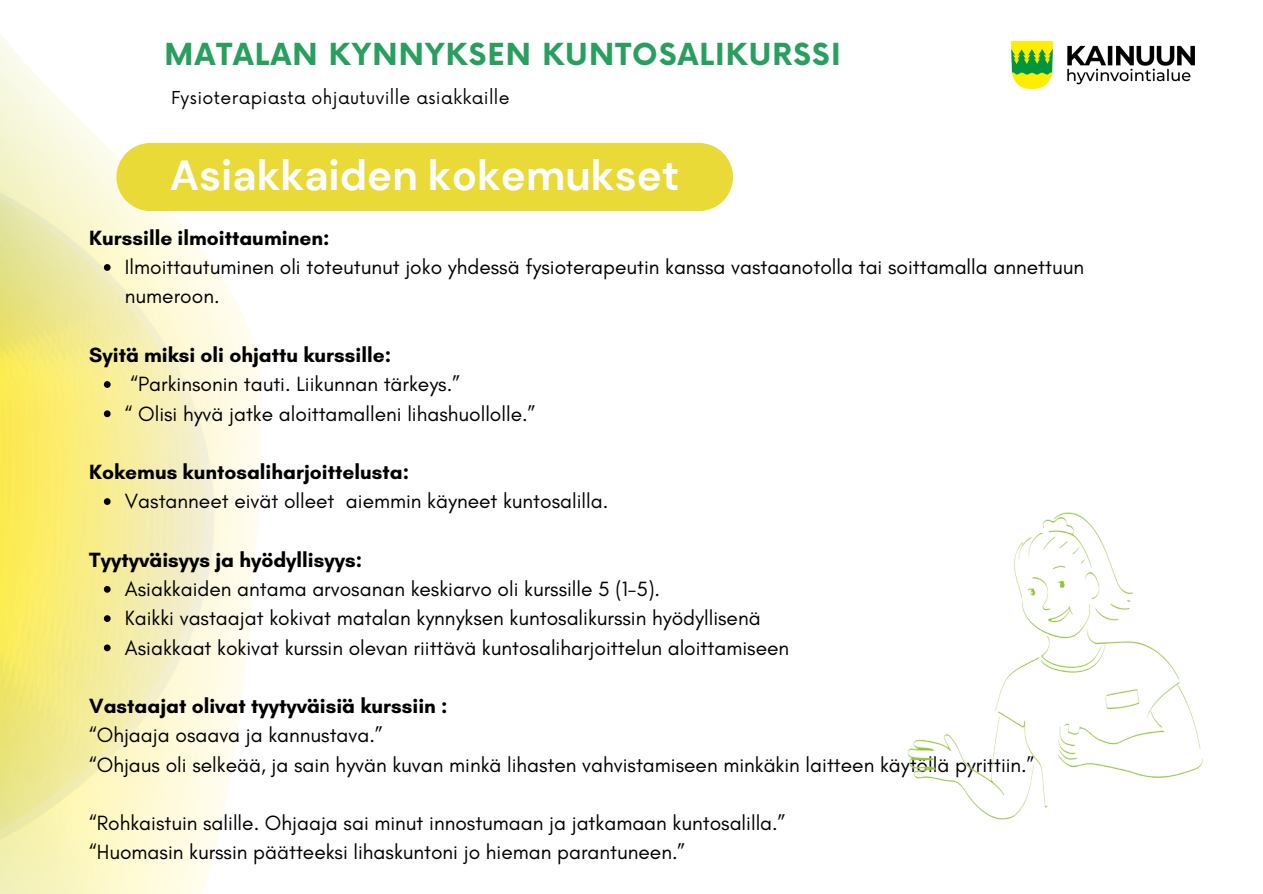
<style>
.page{position:relative;width:1263px;height:894px;background:#fff}
.page>*{position:absolute;margin:0;border:0;box-sizing:border-box;transform-origin:0 0}
.t1{font:700 42px "DM Sans";color:#fff}
.t2{font:700 29.55px "Now";letter-spacing:.04em;color:#299f5f}
.t3{font:21px/29.2px "Glacial Indifference";color:#000}
.t4{font:700 21px "Glacial Indifference";color:#000}
.t5{font:17.4px "Now";letter-spacing:.02em;color:#000}
</style>
<div class="page">
<img style="left:0;top:34px;width:1195px;height:859px">
<img style="left:1011px;top:42px;width:183px;height:47px">
<svg style="left:104px;top:264px;width:7px;height:7px"></svg>
<svg style="left:104px;top:381px;width:7px;height:7px"></svg>
<svg style="left:104px;top:410px;width:7px;height:7px"></svg>
<svg style="left:104px;top:498px;width:7px;height:7px"></svg>
<svg style="left:104px;top:585px;width:7px;height:7px"></svg>
<svg style="left:104px;top:615px;width:7px;height:6px"></svg>
<svg style="left:104px;top:644px;width:7px;height:7px"></svg>
<div style="left:116px;top:143px;width:617px;height:68px;background:#e9da38;border-radius:34px"></div>
<img style="left:872px;top:510px;width:331px;height:316px">
<p class="t2" style="left:165px;top:39px;width:677px">MATALAN KYNNYKSEN KUNTOSALIKURSSI</p>
<p class="t5" style="left:171px;top:88px;width:340px">Fysioterapiasta ohjautuville asiakkaille</p>
<p class="t1" style="left:170px;top:148px;width:511px">Asiakkaiden kokemukset</p>
<p class="t4" style="left:89px;top:225px;width:242px">Kurssille ilmoittauminen:</p>
<p class="t3" style="left:125px;top:252px;width:961px">Ilmoittautuminen oli toteutunut joko yhdessä fysioterapeutin kanssa vastaanotolla tai soittamalla annettuun numeroon.</p>
<p class="t4" style="left:89px;top:342px;width:303px">Syitä miksi oli ohjattu kurssille:</p>
<p class="t3" style="left:131px;top:369px;width:331px">“Parkinsonin tauti. Liikunnan tärkeys.”</p>
<p class="t3" style="left:125px;top:398px;width:412px">“ Olisi hyvä jatke aloittamalleni lihashuollolle.”</p>
<p class="t4" style="left:89px;top:459px;width:321px">Kokemus kuntosaliharjoittelusta:</p>
<p class="t3" style="left:125px;top:486px;width:485px">Vastanneet eivät olleet aiemmin käyneet kuntosalilla.</p>
<p class="t4" style="left:89px;top:546px;width:274px">Tyytyväisyys ja hyödyllisyys:</p>
<p class="t3" style="left:125px;top:574px;width:537px">Asiakkaiden antama arvosanan keskiarvo oli kurssille 5 (1-5).</p>
<p class="t3" style="left:125px;top:603px;width:637px">Kaikki vastaajat kokivat matalan kynnyksen kuntosalikurssin hyödyllisenä</p>
<p class="t3" style="left:125px;top:632px;width:666px">Asiakkaat kokivat kurssin olevan riittävä kuntosaliharjoittelun aloittamiseen</p>
<p class="t4" style="left:89px;top:693px;width:360px">Vastaajat olivat tyytyväisiä kurssiin :</p>
<p class="t3" style="left:89px;top:720px;width:295px">“Ohjaaja osaava ja kannustava.”</p>
<p class="t3" style="left:89px;top:749px;width:947px">“Ohjaus oli selkeää, ja sain hyvän kuvan minkä lihasten vahvistamiseen minkäkin laitteen käytöllä pyrittiin.”</p>
<p class="t3" style="left:89px;top:808px;width:698px">“Rohkaistuin salille. Ohjaaja sai minut innostumaan ja jatkamaan kuntosalilla.”</p>
<p class="t3" style="left:89px;top:837px;width:597px">“Huomasin kurssin päätteeksi lihaskuntoni jo hieman parantuneen.”</p>
</div>
